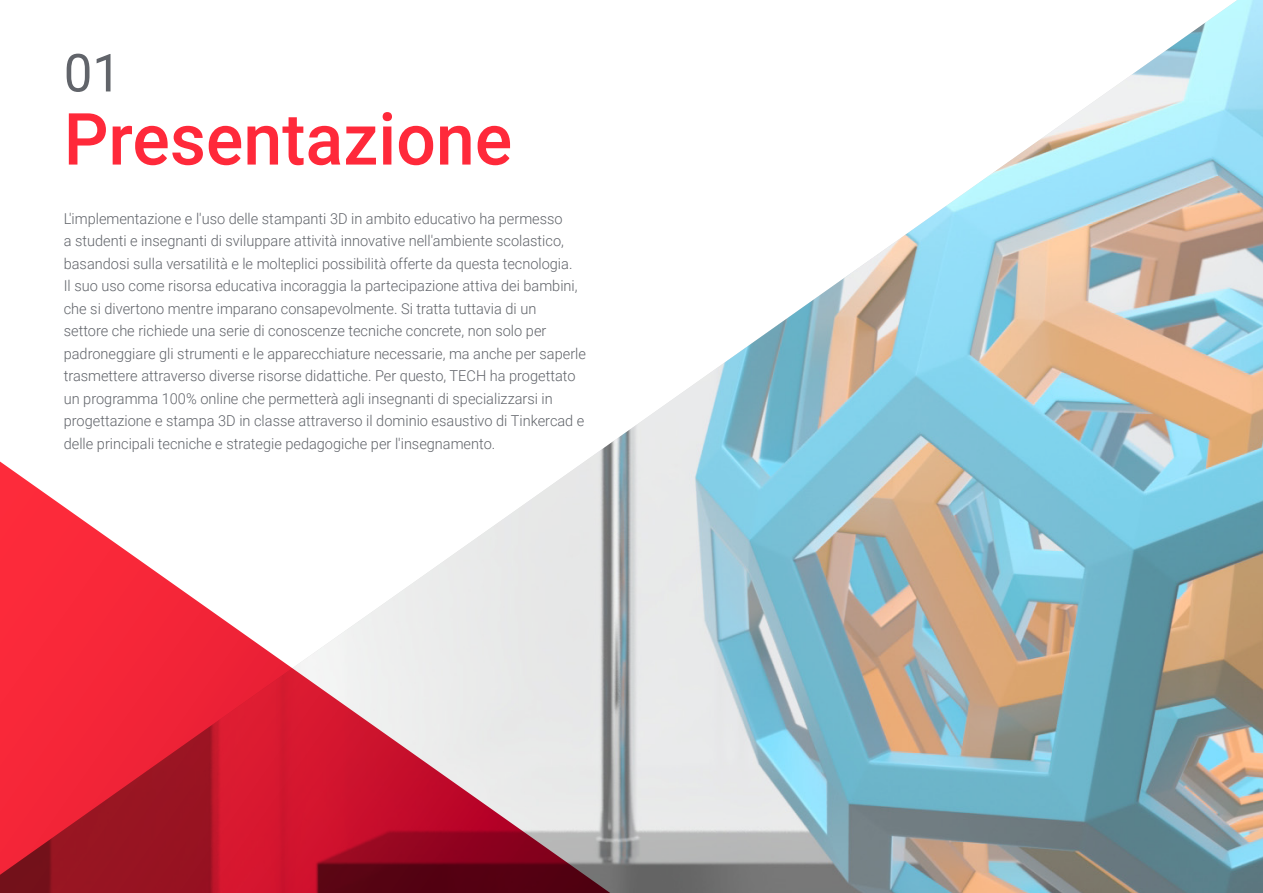
<style>
.page{position:relative;width:1263px;height:893px;background:#fff}
.page>*{position:absolute;margin:0;border:0;box-sizing:border-box;transform-origin:0 0}
.t1{font:500 72px "Roboto";color:#ff293a}
.t2{font:52.5px "Roboto";color:#61646a}
.t3{font:300 15px/22.5px "Roboto";color:#61646a}
</style>
<div class="page">
<img style="left:606px;top:0;width:657px;height:893px">
<svg style="left:0;top:446px;width:640px;height:447px"></svg>
<h2 class="t2" style="left:64px;top:36px;width:59px">01</h2>
<h1 class="t1" style="left:64px;top:89px;width:450px">Presentazione</h1>
<p class="t3" style="left:64px;top:207px;width:524px">L'implementazione e l'uso delle stampanti 3D in ambito educativo ha permesso<br>a studenti e insegnanti di sviluppare attività innovative nell'ambiente scolastico, basandosi sulla versatilità e le molteplici possibilità offerte da questa tecnologia.<br>Il suo uso come risorsa educativa incoraggia la partecipazione attiva dei bambini, che si divertono mentre imparano consapevolmente. Si tratta tuttavia di un<br>settore che richiede una serie di conoscenze tecniche concrete, non solo per padroneggiare gli strumenti e le apparecchiature necessarie, ma anche per saperle trasmettere attraverso diverse risorse didattiche. Per questo, TECH ha progettato un programma 100% online che permetterà agli insegnanti di specializzarsi in progettazione e stampa 3D in classe attraverso il dominio esaustivo di Tinkercad e delle principali tecniche e strategie pedagogiche per l'insegnamento.</p>
</div>
